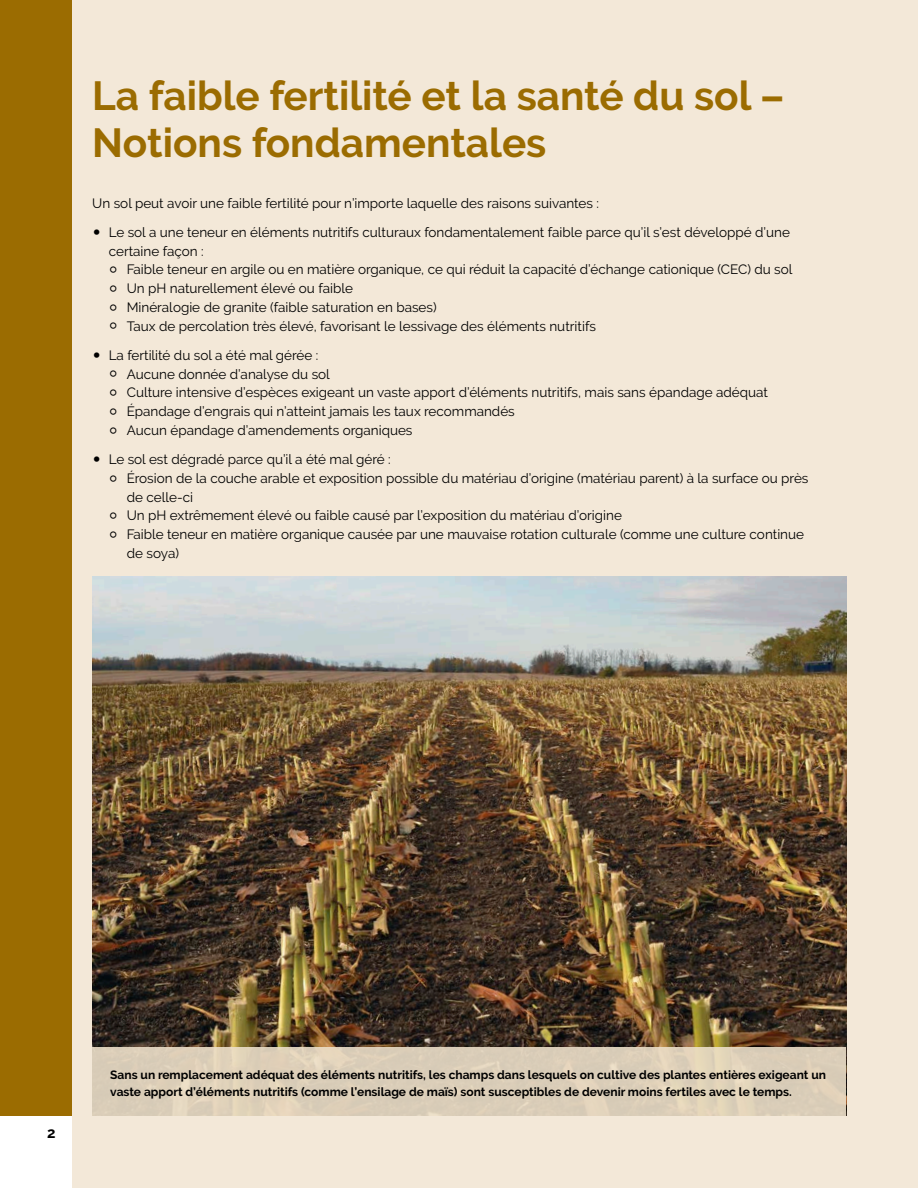
<style>
.page{position:relative;width:918px;height:1188px;background:#fff}
.page>*{position:absolute;margin:0;border:0;box-sizing:border-box;transform-origin:0 0}
.F-H1{font:700 40.5px/46.5px "Raleway";color:#9b6c01}
.t1{font:700 15px "Raleway";color:#000}
.F-Body{font:13.5px/18.8px "Raleway";color:#000}
.F-Captions{font:700 12px/17.2px "Raleway";color:#000}
.s1{font-weight:700;font-size:25.5px}
.s2{font-family:"Arial";font-size:25.5px}
</style>
<div class="page">
<div style="left:72px;top:0;width:846px;height:1188px;background:#f3e8d8"></div>
<div style="left:0;top:0;width:72px;height:1116px;background:#9b6c01"></div>
<img style="left:92px;top:576px;width:754px;height:472px">
<div style="left:92px;top:1048px;width:754px;height:68px;background:#dbcdb8"></div>
<h1 class="F-H1" style="left:92px;top:73px;width:694px">La faible fertilité et la santé du sol –<br>Notions fondamentales</h1>
<p class="F-Body" style="left:92px;top:194px;width:508px">Un sol peut avoir une faible fertilité pour n’importe laquelle des raisons suivantes :</p>
<p class="F-Body" style="left:109px;top:223px;width:683px;text-indent:-17px"><span class="s1">•</span> Le sol a une teneur en éléments nutritifs culturaux fondamentalement faible parce qu’il s’est développé d’une certaine façon :</p>
<p class="F-Body" style="left:109px;top:260px;width:685px"><span class="s2">◦</span> Faible teneur en argile ou en matière organique, ce qui réduit la capacité d’échange cationique (CEC) du sol</p>
<p class="F-Body" style="left:109px;top:279px;width:246px"><span class="s2">◦</span> Un pH naturellement élevé ou faible</p>
<p class="F-Body" style="left:109px;top:298px;width:330px"><span class="s2">◦</span> Minéralogie de granite (faible saturation en bases)</p>
<p class="F-Body" style="left:109px;top:317px;width:489px"><span class="s2">◦</span> Taux de percolation très élevé, favorisant le lessivage des éléments nutritifs</p>
<p class="F-Body" style="left:92px;top:346px;width:228px"><span class="s1">•</span> La fertilité du sol a été mal gérée :</p>
<p class="F-Body" style="left:109px;top:365px;width:223px"><span class="s2">◦</span> Aucune donnée d’analyse du sol</p>
<p class="F-Body" style="left:109px;top:383px;width:661px"><span class="s2">◦</span> Culture intensive d’espèces exigeant un vaste apport d’éléments nutritifs, mais sans épandage adéquat</p>
<p class="F-Body" style="left:109px;top:402px;width:408px"><span class="s2">◦</span> Épandage d’engrais qui n’atteint jamais les taux recommandés</p>
<p class="F-Body" style="left:109px;top:421px;width:305px"><span class="s2">◦</span> Aucun épandage d’amendements organiques</p>
<p class="F-Body" style="left:92px;top:450px;width:300px"><span class="s1">•</span> Le sol est dégradé parce qu’il a été mal géré :</p>
<p class="F-Body" style="left:127px;top:469px;width:683px;text-indent:-18px"><span class="s2">◦</span> Érosion de la couche arable et exposition possible du matériau d’origine (matériau parent) à la surface ou près de celle-ci</p>
<p class="F-Body" style="left:109px;top:506px;width:515px"><span class="s2">◦</span> Un pH extrêmement élevé ou faible causé par l’exposition du matériau d’origine</p>
<p class="F-Body" style="left:127px;top:525px;width:679px;text-indent:-18px"><span class="s2">◦</span> Faible teneur en matière organique causée par une mauvaise rotation culturale (comme une culture continue de soya)</p>
<p class="t1" style="left:47px;top:1125px;width:10px">2</p>
<p class="F-Captions" style="left:110px;top:1066px;width:717px">Sans un remplacement adéquat des éléments nutritifs, les champs dans lesquels on cultive des plantes entières exigeant un vaste apport d’éléments nutritifs (comme l’ensilage de maïs) sont susceptibles de devenir moins fertiles avec le temps.</p>
</div>
